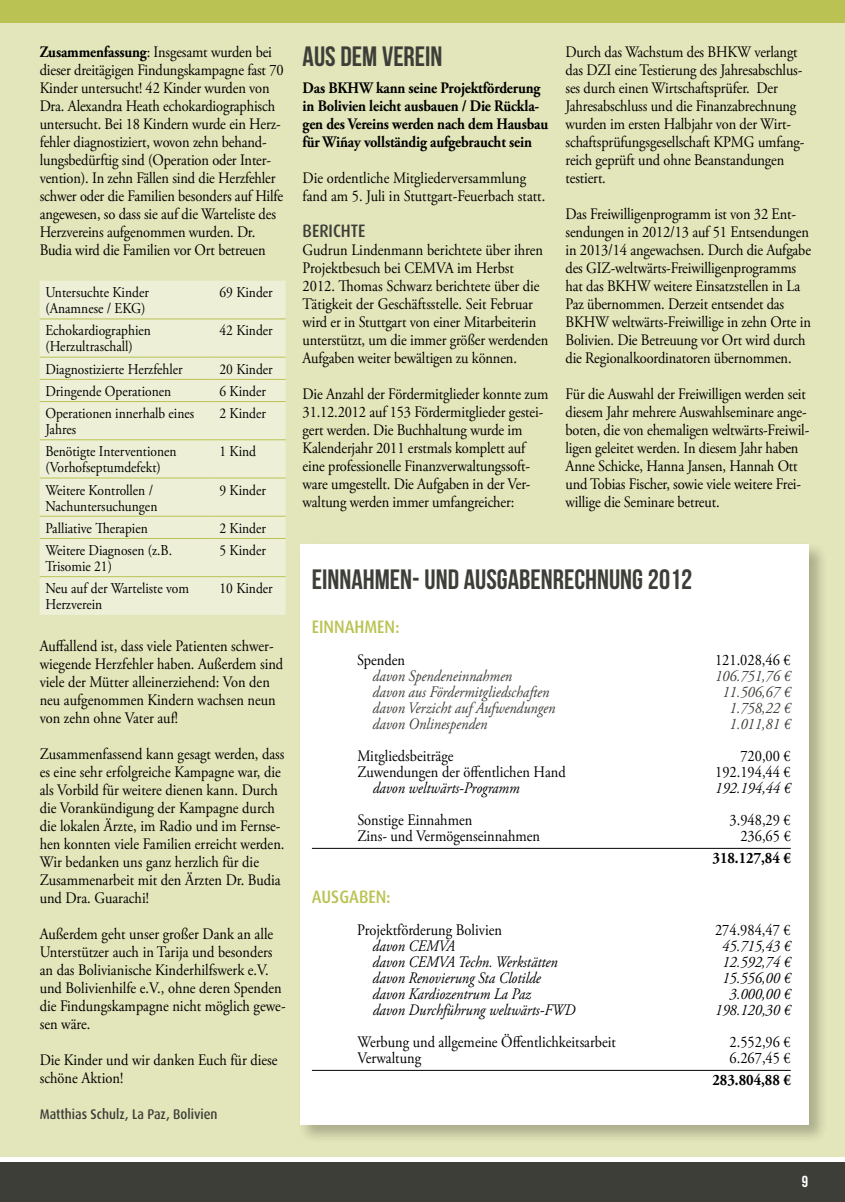
<style>
.page{position:relative;width:845px;height:1202px;background:#fff}
.page>*{position:absolute;margin:0;border:0;box-sizing:border-box;transform-origin:0 0}
.t1{font:28px "Bebas Neue";color:#3e3e39}
.t2{font:500 18px "Dax";color:#bac253;scale:.9 1}
.t3{font:500 18px "Dax";color:#3e3e39;scale:.9 1}
.t4{font:16px/18px "Adobe Garamond Pro";letter-spacing:-.01em;color:#000;scale:.9 1}
.t5{font:italic 16px "Adobe Garamond Pro";color:#000;scale:.9 1}
.t6{font:700 16px/18px "Adobe Garamond Pro";letter-spacing:-.01em;color:#000;scale:.9 1}
.t7{font:italic 16px "Adobe Garamond Pro";color:#3e3e39;scale:.9 1}
.t8{font:16px "Bebas Neue";color:#fff}
.t9{font:15px/16px "Adobe Garamond Pro";color:#000;scale:.9 1}
.t10{font:500 14px "Dax";color:#3e3e39;scale:.9 1}
.s1{font-weight:700}
</style>
<div class="page">
<div style="left:0;top:0;width:845px;height:1157px;background:#e3e6ba"></div>
<div style="left:0;top:1162px;width:845px;height:40px;background:#3e3e39"></div>
<div style="left:0;top:0;width:845px;height:23px;background:#bac253"></div>
<div style="left:40px;top:281px;width:246px;height:334px;background:#edf0d6"></div>
<hr style="left:40px;top:318px;width:171px;height:1px;background:#bac253">
<hr style="left:211px;top:318px;width:75px;height:1px;background:#bac253">
<hr style="left:40px;top:357px;width:171px;height:1px;background:#bac253">
<hr style="left:211px;top:357px;width:75px;height:1px;background:#bac253">
<hr style="left:40px;top:379px;width:171px;height:1px;background:#bac253">
<hr style="left:211px;top:379px;width:75px;height:1px;background:#bac253">
<hr style="left:40px;top:401px;width:171px;height:1px;background:#bac253">
<hr style="left:211px;top:401px;width:75px;height:1px;background:#bac253">
<hr style="left:40px;top:439px;width:171px;height:1px;background:#bac253">
<hr style="left:211px;top:439px;width:75px;height:1px;background:#bac253">
<hr style="left:40px;top:477px;width:171px;height:1px;background:#bac253">
<hr style="left:211px;top:477px;width:75px;height:1px;background:#bac253">
<hr style="left:40px;top:516px;width:171px;height:1px;background:#bac253">
<hr style="left:211px;top:516px;width:75px;height:1px;background:#bac253">
<hr style="left:40px;top:538px;width:171px;height:1px;background:#bac253">
<hr style="left:211px;top:538px;width:75px;height:1px;background:#bac253">
<hr style="left:40px;top:576px;width:171px;height:1px;background:#bac253">
<hr style="left:211px;top:576px;width:75px;height:1px;background:#bac253">
<div style="left:297px;top:541px;width:531px;height:602px;background:#000;opacity:.25"></div>
<div style="left:300px;top:544px;width:509px;height:580px;background:#fff"></div>
<hr style="left:312px;top:848px;width:478px;height:1px;background:#000">
<hr style="left:312px;top:1070px;width:478px;height:1px;background:#000">
<p class="t4" style="left:40px;top:43px;width:272px"><span class="s1">Zusammenfassung</span>: Insgesamt wurden bei dieser dreitägigen Findungskampagne fast 70<br>Kinder untersucht! 42 Kinder wurden von Dra. Alexandra Heath echokardiographisch untersucht. Bei 18 Kindern wurde ein Herz&shy;fehler diagnostiziert, wovon zehn behand&shy;lungsbedürftig sind (Operation oder Inter&shy;vention). In zehn Fällen sind die Herzfehler schwer oder die Familien besonders auf Hilfe angewesen, so dass sie auf die Warteliste des Herzvereins aufgenommen wurden. Dr.<br>Budia wird die Familien vor Ort betreuen</p>
<p class="t9" style="left:45px;top:285px;width:117px">Untersuchte Kinder (Anamnese / EKG)</p>
<p class="t9" style="left:219px;top:285px;width:61px">69 Kinder</p>
<p class="t9" style="left:45px;top:323px;width:119px">Echokardiographien (Herzultraschall)</p>
<p class="t9" style="left:219px;top:323px;width:61px">42 Kinder</p>
<p class="t9" style="left:45px;top:361px;width:154px">Diagnostizierte Herzfehler</p>
<p class="t9" style="left:219px;top:361px;width:61px">20 Kinder</p>
<p class="t9" style="left:45px;top:384px;width:141px">Dringende Operationen</p>
<p class="t9" style="left:219px;top:384px;width:53px">6 Kinder</p>
<p class="t9" style="left:45px;top:406px;width:167px">Operationen innerhalb eines<br>Jahres</p>
<p class="t9" style="left:219px;top:406px;width:53px">2 Kinder</p>
<p class="t9" style="left:45px;top:444px;width:147px">Benötigte Interventionen (Vorhofseptumdefekt)</p>
<p class="t9" style="left:219px;top:444px;width:42px">1 Kind</p>
<p class="t9" style="left:45px;top:482px;width:126px">Weitere Kontrollen /<br>Nachuntersuchungen</p>
<p class="t9" style="left:219px;top:482px;width:53px">9 Kinder</p>
<p class="t9" style="left:45px;top:521px;width:115px">Palliative Therapien</p>
<p class="t9" style="left:219px;top:521px;width:53px">2 Kinder</p>
<p class="t9" style="left:45px;top:543px;width:142px">Weitere Diagnosen (z.B.<br>Trisomie 21)</p>
<p class="t9" style="left:219px;top:543px;width:53px">5 Kinder</p>
<p class="t9" style="left:45px;top:581px;width:161px">Neu auf der Warteliste vom<br>Herzverein</p>
<p class="t9" style="left:219px;top:581px;width:61px">10 Kinder</p>
<p class="t4" style="left:40px;top:637px;width:272px">Auffallend ist, dass viele Patienten schwer&shy;wiegende Herzfehler haben. Außerdem sind viele der Mütter alleinerziehend: Von den neu aufgenommen Kindern wachsen neun von zehn ohne Vater auf!</p>
<p class="t4" style="left:40px;top:745px;width:274px">Zusammenfassend kann gesagt werden, dass es eine sehr erfolgreiche Kampagne war, die als Vorbild für weitere dienen kann. Durch die Vorankündigung der Kampagne durch die lokalen Ärzte, im Radio und im Fernse&shy;hen konnten viele Familien erreicht werden.<br>Wir bedanken uns ganz herzlich für die Zusammenarbeit mit den Ärzten Dr. Budia und Dra. Guarachi!</p>
<p class="t4" style="left:40px;top:925px;width:275px">Außerdem geht unser großer Dank an alle Unterstützer auch in Tarija und besonders an das Bolivianische Kinderhilfswerk e.V. und Bolivienhilfe e.V., ohne deren Spenden die Findungskampagne nicht möglich gewe&shy;sen wäre.</p>
<p class="t4" style="left:40px;top:1051px;width:266px">Die Kinder und wir danken Euch für diese schöne Aktion!</p>
<p class="t10" style="left:40px;top:1105px;width:199px">Matthias Schulz, La Paz, Bolivien</p>
<h1 class="t1" style="left:303px;top:41px;width:141px">AUS DEM VEREIN</h1>
<p class="t6" style="left:303px;top:79px;width:274px">Das BKHW kann seine Projektförderung in Bolivien leicht ausbauen / Die Rückla&shy;gen des Vereins werden nach dem Hausbau für Wiñay vollständig aufgebraucht sein</p>
<p class="t4" style="left:303px;top:169px;width:271px">Die ordentliche Mitgliederversammlung fand am 5. Juli in Stuttgart-Feuerbach statt.</p>
<p class="t3" style="left:303px;top:219px;width:71px">BERICHTE</p>
<p class="t4" style="left:303px;top:241px;width:274px">Gudrun Lindenmann berichtete über ihren Projektbesuch bei CEMVA im Herbst 2012. Thomas Schwarz berichtete über die Tätigkeit der Geschäftsstelle. Seit Februar wird er in Stuttgart von einer Mitarbeiterin unterstützt, um die immer größer werdenden Aufgaben weiter bewältigen zu können.</p>
<p class="t4" style="left:303px;top:385px;width:275px">Die Anzahl der Fördermitglieder konnte zum 31.12.2012 auf 153 Fördermitglieder gestei&shy;gert werden. Die Buchhaltung wurde im Kalenderjahr 2011 erstmals komplett auf eine professionelle Finanzverwaltungssoft&shy;ware umgestellt. Die Aufgaben in der Ver&shy;waltung werden immer umfangreicher:</p>
<p class="t4" style="left:565px;top:43px;width:267px">Durch das Wachstum des BHKW verlangt das DZI eine Testierung des Jahresabschlus&shy;ses durch einen Wirtschaftsprüfer. Der Jahresabschluss und die Finanzabrechnung wurden im ersten Halbjahr von der Wirt&shy;schaftsprüfungsgesellschaft KPMG umfang&shy;reich geprüft und ohne Beanstandungen testiert.</p>
<p class="t4" style="left:565px;top:205px;width:274px">Das Freiwilligenprogramm ist von 32 Ent&shy;sendungen in 2012/13 auf 51 Entsendungen in 2013/14 angewachsen. Durch die Aufgabe des GIZ-weltwärts-Freiwilligenprogramms hat das BKHW weitere Einsatzstellen in La Paz übernommen. Derzeit entsendet das BKHW weltwärts-Freiwillige in zehn Orte in Bolivien. Die Betreuung vor Ort wird durch die Regionalkoordinatoren übernommen.</p>
<p class="t4" style="left:565px;top:385px;width:272px">Für die Auswahl der Freiwilligen werden seit diesem Jahr mehrere Auswahlseminare ange&shy;boten, die von ehemaligen weltwärts-Freiwil&shy;ligen geleitet werden. In diesem Jahr haben Anne Schicke, Hanna Jansen, Hannah Ott und Tobias Fischer, sowie viele weitere Frei&shy;willige die Seminare betreut.</p>
<h1 class="t1" style="left:312px;top:564px;width:382px">EINNAHMEN- UND AUSGABENRECHNUNG 2012</h1>
<p class="t2" style="left:312px;top:615px;width:99px">EINNAHMEN:</p>
<p class="t4" style="left:357px;top:651px;width:55px">Spenden</p>
<p class="t4" style="left:715px;top:651px;width:86px">121.028,46 €</p>
<p class="t7" style="left:372px;top:666px;width:157px">davon Spendeneinnahmen</p>
<p class="t7" style="left:715px;top:666px;width:86px">106.751,76 €</p>
<p class="t7" style="left:373px;top:682px;width:198px">davon aus Fördermitgliedschaften</p>
<p class="t7" style="left:722px;top:682px;width:78px">11.506,67 €</p>
<p class="t7" style="left:373px;top:698px;width:205px">davon Verzicht auf Aufwendungen</p>
<p class="t7" style="left:729px;top:698px;width:69px">1.758,22 €</p>
<p class="t7" style="left:373px;top:714px;width:129px">davon Onlinespenden</p>
<p class="t7" style="left:729px;top:714px;width:69px">1.011,81 €</p>
<p class="t4" style="left:357px;top:747px;width:108px">Mitgliedsbeiträge</p>
<p class="t4" style="left:740px;top:747px;width:58px">720,00 €</p>
<p class="t4" style="left:357px;top:763px;width:233px">Zuwendungen der öffentlichen Hand</p>
<p class="t4" style="left:715px;top:763px;width:86px">192.194,44 €</p>
<p class="t5" style="left:373px;top:778px;width:165px">davon weltwärts-Programm</p>
<p class="t5" style="left:715px;top:778px;width:86px">192.194,44 €</p>
<p class="t4" style="left:357px;top:811px;width:129px">Sonstige Einnahmen</p>
<p class="t4" style="left:729px;top:811px;width:69px">3.948,29 €</p>
<p class="t4" style="left:357px;top:827px;width:204px">Zins- und Vermögenseinnahmen</p>
<p class="t4" style="left:740px;top:827px;width:58px">236,65 €</p>
<p class="t6" style="left:712px;top:849px;width:89px">318.127,84 €</p>
<p class="t2" style="left:312px;top:885px;width:89px">AUSGABEN:</p>
<p class="t4" style="left:357px;top:921px;width:162px">Projektförderung Bolivien</p>
<p class="t4" style="left:715px;top:921px;width:86px">274.984,47 €</p>
<p class="t5" style="left:372px;top:936px;width:93px">davon CEMVA</p>
<p class="t5" style="left:722px;top:936px;width:78px">45.715,43 €</p>
<p class="t5" style="left:373px;top:952px;width:207px">davon CEMVA Techn. Werkstätten</p>
<p class="t5" style="left:722px;top:952px;width:78px">12.592,74 €</p>
<p class="t5" style="left:373px;top:968px;width:188px">davon Renovierung Sta Clotilde</p>
<p class="t5" style="left:722px;top:968px;width:78px">15.556,00 €</p>
<p class="t5" style="left:373px;top:984px;width:177px">davon Kardiozentrum La Paz</p>
<p class="t5" style="left:729px;top:984px;width:69px">3.000,00 €</p>
<p class="t5" style="left:373px;top:1000px;width:227px">davon Durchführung weltwärts-FWD</p>
<p class="t5" style="left:715px;top:1000px;width:86px">198.120,30 €</p>
<p class="t4" style="left:357px;top:1033px;width:289px">Werbung und allgemeine Öffentlichkeitsarbeit</p>
<p class="t4" style="left:729px;top:1033px;width:69px">2.552,96 €</p>
<p class="t4" style="left:357px;top:1049px;width:72px">Verwaltung</p>
<p class="t4" style="left:729px;top:1049px;width:69px">6.267,45 €</p>
<p class="t6" style="left:712px;top:1071px;width:89px">283.804,88 €</p>
<p class="t8" style="left:802px;top:1173px;width:8px">9</p>
</div>
